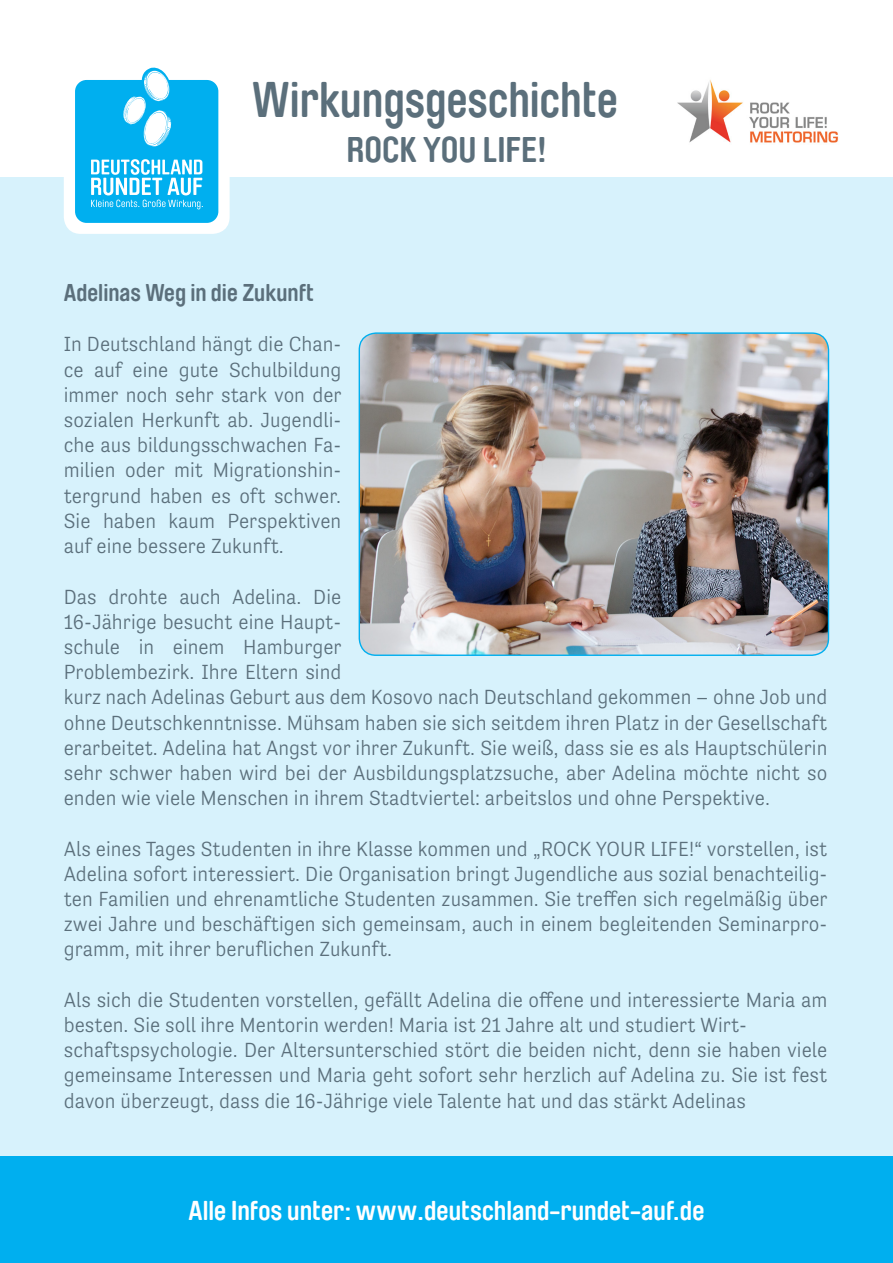
<style>
.page{position:relative;width:893px;height:1263px;background:#fff}
.page>*{position:absolute;margin:0;border:0;box-sizing:border-box;transform-origin:0 0}
.t1{font:700 49.5px "Brauer Neue";color:#5b6f7b;scale:.94 1}
.t2{font:700 35.25px "Brauer Neue";color:#5b6f7b}
.t3{font:700 27px "Brauer Neue";color:#fff}
.t4{font:700 24px "Brauer Neue";color:#5b6f7b}
.t5{font:300 21px/25.2px "Tenso";color:#5b6f7b;text-align:justify}
</style>
<div class="page">
<div style="left:0;top:177px;width:893px;height:1020px;background:#d7f2fc"></div>
<img style="left:677px;top:79px;width:162px;height:64px">
<div style="left:0;top:1157px;width:893px;height:106px;background:#00afef"></div>
<div style="left:64px;top:68px;width:166px;height:166px;background:#fff;border-radius:17px"></div>
<svg style="left:75px;top:68px;width:143px;height:155px"></svg>
<img style="left:359px;top:333px;width:469px;height:322px">
<p class="t1" style="left:252px;top:72px;width:390px">Wirkungsgeschichte</p>
<p class="t2" style="left:347px;top:130px;width:202px">ROCK YOU LIFE!</p>
<p class="t4" style="left:64px;top:279px;width:252px">Adelinas Weg in die Zukunft</p>
<p class="t5" style="left:64px;top:332px;width:279px">In Deutschland hängt die Chan&shy;ce auf eine gute Schulbildung immer noch sehr stark von der sozialen Herkunft ab. Jugendli&shy;che aus bildungsschwachen Fa&shy;milien oder mit Migrationshin&shy;tergrund haben es oft schwer.<br>Sie haben kaum Perspektiven auf eine bessere Zukunft.</p>
<p class="t5" style="left:64px;top:584px;width:765px;text-align:left">Das drohte auch Adelina. Die<br>16-Jährige besucht eine Haupt-<br>schule in einem Hamburger<br>Problembezirk. Ihre Eltern sind<br>kurz nach Adelinas Geburt aus dem Kosovo nach Deutschland gekommen – ohne Job und ohne Deutschkenntnisse. Mühsam haben sie sich seitdem ihren Platz in der Gesellschaft erarbeitet. Adelina hat Angst vor ihrer Zukunft. Sie weiß, dass sie es als Hauptschülerin sehr schwer haben wird bei der Ausbildungsplatzsuche, aber Adelina möchte nicht so enden wie viele Menschen in ihrem Stadtviertel: arbeitslos und ohne Perspektive.</p>
<p class="t5" style="left:64px;top:836px;width:765px">Als eines Tages Studenten in ihre Klasse kommen und „ROCK YOUR LIFE!“ vorstellen, ist Adelina sofort interessiert. Die Organisation bringt Jugendliche aus sozial benachteilig&shy;ten Familien und ehrenamtliche Studenten zusammen. Sie treffen sich regelmäßig über zwei Jahre und beschäftigen sich gemeinsam, auch in einem begleitenden Seminarpro&shy;gramm, mit ihrer beruflichen Zukunft.</p>
<p class="t5" style="left:64px;top:987px;width:765px">Als sich die Studenten vorstellen, gefällt Adelina die offene und interessierte Maria am besten. Sie soll ihre Mentorin werden! Maria ist 21 Jahre alt und studiert Wirt-</p>
<p class="t5" style="left:64px;top:1037px;width:765px">schaftspsychologie. Der Altersunterschied stört die beiden nicht, denn sie haben viele gemeinsame Interessen und Maria geht sofort sehr herzlich auf Adelina zu. Sie ist fest davon überzeugt, dass die 16-Jährige viele Talente hat und das stärkt Adelinas</p>
<p class="t3" style="left:189px;top:1195px;width:517px">Alle Infos unter: www.deutschland-rundet-auf.de</p>
</div>
